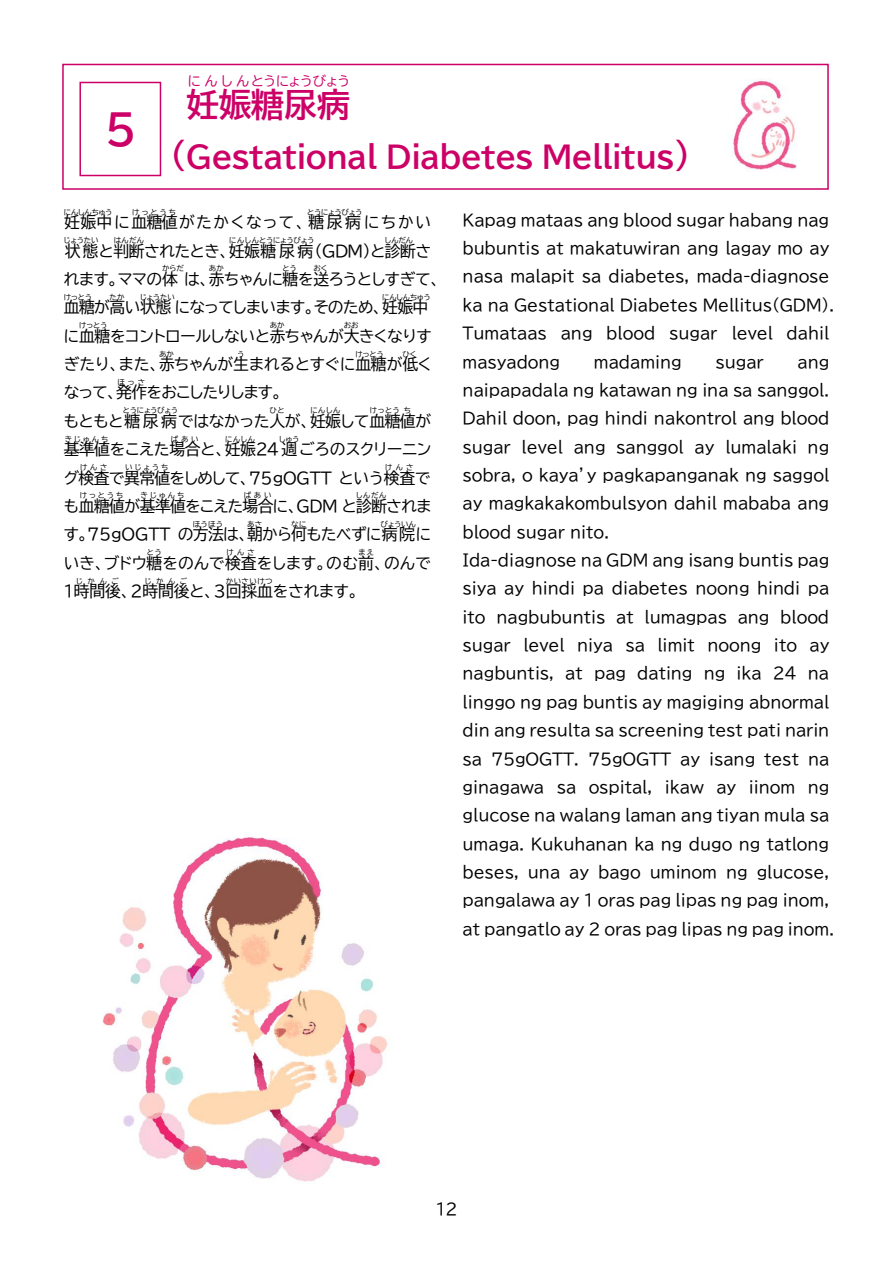
<style>
.page{position:relative;width:893px;height:1263px;background:#fff}
.page>*{position:absolute;margin:0;border:0;box-sizing:border-box;transform-origin:0 0}
.t1{font:42px "BIZ UDP Gothic Bold";color:#c06}
.t2{font:33px "BIZ UDP Gothic Bold";letter-spacing:-.005em;color:#c06}
.t3{font:30px "BIZ UDP Gothic Bold";letter-spacing:-.02em;color:#c06}
.t4{font:15.9px/28.3px "BIZ UDP Gothic";letter-spacing:-.005em;color:#000}
.t5{font:15.9px "BIZ UDP Gothic";letter-spacing:-.04em;color:#000}
.t6{font:15.9px "BIZ UDP Gothic";letter-spacing:-.03em;color:#000}
.t7{font:15.9px "BIZ UDP Gothic";letter-spacing:-.035em;color:#000}
.t8{font:15.9px "BIZ UDP Gothic";letter-spacing:.1em;color:#000}
.t9{font:13.5px "BIZ UDP Gothic";color:#c06}
.t10{font:7.5px "BIZ UDP Gothic";letter-spacing:.02em;color:#000}
.t11{font:7.5px "BIZ UDP Gothic";letter-spacing:-.005em;color:#000}
.t12{font:7.5px "BIZ UDP Gothic";letter-spacing:-.01em;color:#000}
.s1{font-size:33px}
</style>
<div class="page">
<img style="left:102px;top:836px;width:286px;height:346px">
<img style="left:728px;top:79px;width:69px;height:93px">
<div style="left:62px;top:64px;width:767px;height:126px;border:2px solid #c06"></div>
<div style="left:79px;top:82px;width:82px;height:94px;border:2px solid #c06"></div>
<h1 class="t1" style="left:105px;top:108px;width:33px">５</h1>
<p class="t9" style="left:188px;top:74px;width:164px">にんしんとうにょうびょう</p>
<h2 class="t2" style="left:186px;top:88px;width:165px">妊娠糖尿病</h2>
<h3 class="t3" style="left:170px;top:142px;width:522px"><span class="s1">(</span>Gestational Diabetes Mellitus<span class="s1">)</span></h3>
<p class="t12" style="left:64px;top:208px;width:50px">にんしんちゅう</p>
<p class="t10" style="left:132px;top:208px;width:45px">けっとうち</p>
<p class="t11" style="left:307px;top:208px;width:57px">とうにょうびょう</p>
<p class="t4" style="left:65px;top:236px;width:368px">状態と判断されたとき、妊娠糖尿病（GDM）と診断さ</p>
<p class="t8" style="left:64px;top:214px;width:369px">妊娠中に血糖値がたかくなって、糖尿病にちかい</p>
<p class="t10" style="left:64px;top:237px;width:36px">じょうたい</p>
<p class="t10" style="left:114px;top:237px;width:32px">はんだん</p>
<p class="t10" style="left:229px;top:237px;width:87px">にんしんとうにょうびょう</p>
<p class="t10" style="left:385px;top:237px;width:29px">しんだん</p>
<p class="t4" style="left:64px;top:265px;width:378px">れます。ママの体は、赤ちゃんに糖を送ろうとしすぎて、</p>
<p class="t10" style="left:162px;top:265px;width:23px">からだ</p>
<p class="t10" style="left:209px;top:265px;width:17px">あか</p>
<p class="t10" style="left:283px;top:265px;width:16px">とう</p>
<p class="t10" style="left:313px;top:265px;width:15px">おく</p>
<p class="t7" style="left:64px;top:299px;width:366px">血糖が高い状態になってしまいます。そのため、妊娠中</p>
<p class="t10" style="left:64px;top:293px;width:30px">けっとう</p>
<p class="t10" style="left:110px;top:293px;width:16px">たか</p>
<p class="t10" style="left:140px;top:293px;width:36px">じょうたい</p>
<p class="t12" style="left:382px;top:293px;width:50px">にんしんちゅう</p>
<p class="t4" style="left:64px;top:321px;width:369px">に血糖をコントロールしないと赤ちゃんが大きくなりす</p>
<p class="t10" style="left:79px;top:322px;width:30px">けっとう</p>
<p class="t10" style="left:270px;top:322px;width:16px">あか</p>
<p class="t10" style="left:344px;top:322px;width:16px">おお</p>
<p class="t4" style="left:64px;top:350px;width:369px">ぎたり、また、赤ちゃんが生まれるとすぐに血糖が低く</p>
<p class="t10" style="left:159px;top:350px;width:16px">あか</p>
<p class="t10" style="left:237px;top:350px;width:8px">う</p>
<p class="t10" style="left:356px;top:350px;width:30px">けっとう</p>
<p class="t10" style="left:403px;top:350px;width:15px">ひく</p>
<p class="t5" style="left:64px;top:384px;width:219px">なって、発作をおこしたりします。</p>
<p class="t10" style="left:118px;top:378px;width:29px">ほっさ</p>
<p class="t4" style="left:64px;top:407px;width:369px">もともと糖尿病ではなかった人が、妊娠して血糖値が</p>
<p class="t11" style="left:123px;top:407px;width:57px">とうにょうびょう</p>
<p class="t10" style="left:270px;top:407px;width:16px">ひと</p>
<p class="t10" style="left:310px;top:407px;width:31px">にんしん</p>
<p class="t10" style="left:370px;top:407px;width:31px">けっとう</p>
<p class="t10" style="left:404px;top:407px;width:9px">ち</p>
<p class="t4" style="left:64px;top:435px;width:369px">基準値をこえた場合と、妊娠24週ごろのスクリーニン</p>
<p class="t10" style="left:65px;top:435px;width:45px">きじゅんち</p>
<p class="t10" style="left:171px;top:435px;width:29px">ばあい</p>
<p class="t10" style="left:225px;top:435px;width:31px">にんしん</p>
<p class="t10" style="left:279px;top:435px;width:22px">しゅう</p>
<p class="t4" style="left:64px;top:463px;width:368px">グ検査で異常値をしめして、75gOGTT という検査で</p>
<p class="t10" style="left:80px;top:463px;width:29px">けんさ</p>
<p class="t10" style="left:125px;top:463px;width:45px">いじょうち</p>
<p class="t10" style="left:385px;top:463px;width:30px">けんさ</p>
<p class="t5" style="left:64px;top:498px;width:369px">も血糖値が基準値をこえた場合に、GDM と診断されま</p>
<p class="t10" style="left:80px;top:492px;width:45px">けっとうち</p>
<p class="t10" style="left:141px;top:492px;width:45px">きじゅんち</p>
<p class="t10" style="left:244px;top:492px;width:29px">ばあい</p>
<p class="t10" style="left:356px;top:492px;width:31px">しんだん</p>
<p class="t6" style="left:64px;top:526px;width:369px">す。75gOGTT の方法は、朝から何もたべずに病院に</p>
<p class="t10" style="left:193px;top:520px;width:32px">ほうほう</p>
<p class="t10" style="left:247px;top:520px;width:16px">あさ</p>
<p class="t10" style="left:291px;top:520px;width:17px">なに</p>
<p class="t10" style="left:381px;top:520px;width:37px">びょういん</p>
<p class="t4" style="left:64px;top:548px;width:368px">いき、ブドウ糖をのんで検査をします。のむ前、のんで</p>
<p class="t10" style="left:147px;top:548px;width:16px">とう</p>
<p class="t10" style="left:227px;top:548px;width:30px">けんさ</p>
<p class="t10" style="left:359px;top:548px;width:17px">まえ</p>
<p class="t4" style="left:64px;top:577px;width:296px">1時間後、2時間後と、3回採血をされます。</p>
<p class="t10" style="left:76px;top:577px;width:44px">じかんご</p>
<p class="t10" style="left:145px;top:577px;width:44px">じかんご</p>
<p class="t10" style="left:226px;top:577px;width:48px">かいさいけつ</p>
<p class="t4" style="left:462px;top:205px;width:373px">Kapag mataas ang blood sugar habang nag bubuntis at makatuwiran ang lagay mo ay nasa malapit sa diabetes, mada-diagnose ka na Gestational Diabetes Mellitus(GDM).<br>Tumataas ang blood sugar level dahil masyadong</p>
<p class="t4" style="left:594px;top:347px;width:89px">madaming</p>
<p class="t4" style="left:715px;top:347px;width:50px">sugar</p>
<p class="t4" style="left:462px;top:347px;width:373px;text-indent:335px">ang naipapadala ng katawan ng ina sa sanggol.<br>Dahil doon, pag hindi nakontrol ang blood sugar level ang sanggol ay lumalaki ng sobra, o kaya’y pagkapanganak ng saggol ay magkakakombulsyon dahil mababa ang blood sugar nito.<br>Ida-diagnose na GDM ang isang buntis pag siya ay hindi pa diabetes noong hindi pa ito nagbubuntis at lumagpas ang blood sugar level niya sa limit noong ito ay nagbuntis, at pag dating ng ika 24 na linggo ng pag buntis ay magiging abnormal din ang resulta sa screening test pati narin sa 75gOGTT. 75gOGTT ay isang test na ginagawa sa ospital, ikaw ay iinom ng glucose na walang laman ang tiyan mula sa umaga. Kukuhanan ka ng dugo ng tatlong beses, una ay bago uminom ng glucose, pangalawa ay 1 oras pag lipas ng pag inom, at pangatlo ay 2 oras pag lipas ng pag inom.</p>
<p class="t4" style="left:436px;top:1195px;width:23px">12</p>
</div>
